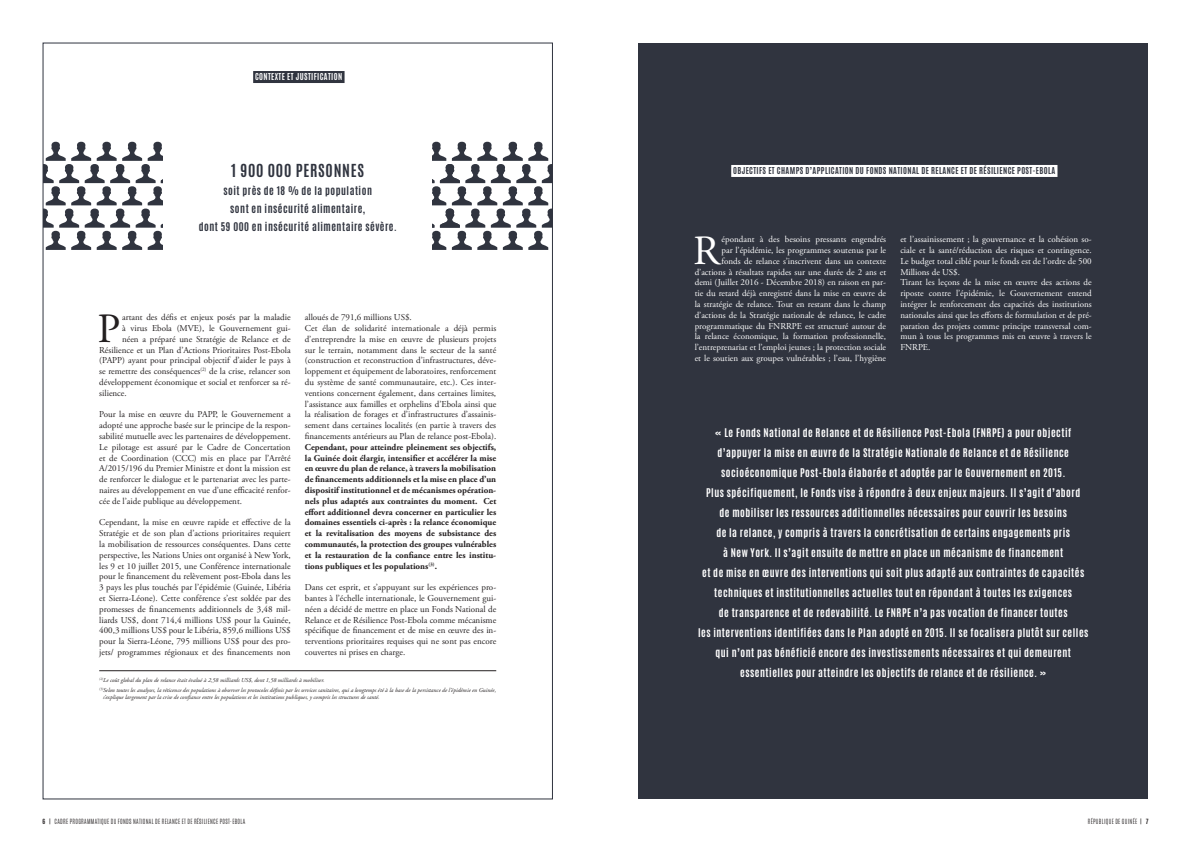
<style>
.page{position:relative;width:1191px;height:842px;background:#fff}
.page>*{position:absolute;margin:0;border:0;box-sizing:border-box;transform-origin:0 0}
.t1{font:41.6px "Adobe Garamond Pro";color:#231f20}
.t2{font:41.6px "Adobe Garamond Pro";color:#fff}
.t3{font:700 15px "Antonio";letter-spacing:.05em;color:#30343f}
.t4{font:700 10px/20px "Antonio";letter-spacing:.05em;color:#fff;text-align:center}
.t5{font:700 10px/18px "Antonio";letter-spacing:.05em;color:#30343f;text-align:center}
.t6{font:9px/10.8px "Adobe Garamond Pro";color:#231f20;text-align:justify}
.t7{font:9px/10.8px "Adobe Garamond Pro";color:#fff;text-align:right}
.t8{font:700 9px/10.8px "Adobe Garamond Pro";color:#231f20;text-align:justify}
.t9{font:700 8px "Antonio";letter-spacing:.05em;color:#30343f}
.t10{font:700 8px "Antonio";letter-spacing:.05em;color:#fff}
.t11{font:italic 6px/10px "Adobe Garamond Pro";color:#231f20}
.t12{font:300 6px "Antonio";letter-spacing:.05em;color:#231f20}
.s1{font-weight:700}
.s2{font-weight:400}
</style>
<div class="page">
<svg style="left:45px;top:142px;width:506px;height:108px"></svg>
<div style="left:253px;top:71px;width:91px;height:12px;background:#30343f"></div>
<div style="left:164px;top:141px;width:268px;height:110px;background:#fff"></div>
<hr style="left:99px;top:670px;width:397px;height:1px;background:#231f20">
<div style="left:638px;top:43px;width:510px;height:756px;background:#30343f"></div>
<div style="left:731px;top:165px;width:326px;height:12px;background:#fff"></div>
<p class="t10" style="left:255px;top:71px;width:89px">CONTEXTE ET JUSTIFICATION</p>
<h2 class="t3" style="left:231px;top:160px;width:134px">1 900 000 PERSONNES</h2>
<p class="t5" style="left:199px;top:182px;width:199px">soit près de 18 % de la population<br>sont en insécurité alimentaire,<br>dont 59 000 en insécurité alimentaire sévère.</p>
<h1 class="t1" style="left:98px;top:304px;width:24px">P</h1>
<p class="t6" style="left:122px;top:312px;width:170px">artant des défis et enjeux posés par la maladie</p>
<p class="t6" style="left:122px;top:323px;width:170px">à virus Ebola (MVE), le Gouvernement gui-</p>
<p class="t6" style="left:122px;top:334px;width:170px">néen a préparé une Stratégie de Relance et de</p>
<p class="t6" style="left:99px;top:345px;width:193px">Résilience et un Plan d’Actions Prioritaires Post-Ebola</p>
<p class="t6" style="left:99px;top:355px;width:193px">(PAPP) ayant pour principal objectif d’aider le pays à</p>
<p class="t6" style="left:99px;top:366px;width:193px">se remettre des conséquences<sup>(2)</sup> de la crise, relancer son</p>
<p class="t6" style="left:99px;top:377px;width:193px">développement économique et social et renforcer sa ré-</p>
<p class="t6" style="left:99px;top:388px;width:29px">silience.</p>
<p class="t6" style="left:99px;top:409px;width:193px">Pour la mise en œuvre du PAPP, le Gouvernement a adopté une approche basée sur le principe de la respon&shy;sabilité mutuelle avec les partenaires de développement.<br>Le pilotage est assuré par le Cadre de Concertation et de Coordination (CCC) mis en place par l’Arrêté A/2015/196 du Premier Ministre et dont la mission est de renforcer le dialogue et le partenariat avec les parte&shy;naires au développement en vue d’une efficacité renfor&shy;cée de l’aide publique au développement.</p>
<p class="t6" style="left:99px;top:517px;width:193px">Cependant, la mise en œuvre rapide et effective de la Stratégie et de son plan d’actions prioritaires requiert la mobilisation de ressources conséquentes. Dans cette perspective, les Nations Unies ont organisé à New York, les 9 et 10 juillet 2015, une Conférence internationale pour le financement du relèvement post-Ebola dans les 3 pays les plus touchés par l’épidémie (Guinée, Libéria et Sierra-Léone). Cette conférence s’est soldée par des promesses de financements additionnels de 3,48 mil&shy;liards US$, dont 714,4 millions US$ pour la Guinée, 400,3 millions US$ pour le Libéria, 859,6 millions US$ pour la Sierra-Léone, 795 millions US$ pour des pro&shy;jets/ programmes régionaux et des financements non</p>
<p class="t6" style="left:305px;top:312px;width:193px;text-align:left">alloués de 791,6 millions US$.<br>Cet élan de solidarité internationale a déjà permis d’entreprendre la mise en œuvre de plusieurs projets sur le terrain, notamment dans le secteur de la santé (construction et reconstruction d’infrastructures, déve&shy;loppement et équipement de laboratoires, renforcement du système de santé communautaire, etc.). Ces inter&shy;ventions concernent également, dans certaines limites, l’assistance aux familles et orphelins d’Ebola ainsi que la réalisation de forages et d’infrastructures d’assainis&shy;sement dans certaines localités (en partie à travers des financements antérieurs au Plan de relance post-Ebola).</p>
<p class="t8" style="left:305px;top:442px;width:193px">Cependant, pour atteindre pleinement ses objectifs, la Guinée doit élargir, intensifier et accélérer la mise en œuvre du plan de relance, à travers la mobilisation de financements additionnels et la mise en place d’un dispositif institutionnel et de mécanismes opération&shy;nels plus adaptés aux contraintes du moment. Cet effort additionnel devra concerner en particulier les domaines essentiels ci-après : la relance économique et la revitalisation des moyens de subsistance des communautés, la protection des groupes vulnérables et la restauration de la confiance entre les institu&shy;tions publiques et les populations<sup>(3)</sup>.</p>
<p class="t6" style="left:305px;top:582px;width:193px">Dans cet esprit, et s’appuyant sur les expériences pro&shy;bantes à l’échelle internationale, le Gouvernement gui&shy;néen a décidé de mettre en place un Fonds National de Relance et de Résilience Post-Ebola comme mécanisme spécifique de financement et de mise en œuvre des in&shy;terventions prioritaires requises qui ne sont pas encore couvertes ni prises en charge.</p>
<p class="t11" style="left:99px;top:676px;width:398px"><sup>(2)</sup>Le coût global du plan de relance était évalué à 2,58 milliards US$, dont 1,58 milliards à mobiliser.<br><sup>(3)</sup>Selon toutes les analyses, la réticence des populations à observer les protocoles définis par les services sanitaires, qui a longtemps été à la base de la persistance de l’épidémie en Guinée,</p>
<p class="t11" style="left:103px;top:693px;width:278px">s’explique largement par la crise de confiance entre les populations et les institutions publiques, y compris les structures de santé.</p>
<p class="t9" style="left:733px;top:164px;width:324px">OBJECTIFS ET CHAMPS D’APPLICATION DU FONDS NATIONAL DE RELANCE ET DE RÉSILIENCE POST-EBOLA</p>
<p class="t7" style="left:694px;top:234px;width:193px">épondant à des besoins pressants engendrés<br>par l’épidémie, les programmes soutenus par le<br>fonds de relance s’inscrivent dans un contexte d’actions à résultats rapides sur une durée de 2 ans et demi (Juillet 2016 - Décembre 2018) en raison en par&shy;tie du retard déjà enregistré dans la mise en œuvre de la stratégie de relance. Tout en restant dans le champ d’actions de la Stratégie nationale de relance, le cadre programmatique du FNRRPE est structuré autour de la relance économique, la formation professionnelle, l’entreprenariat et l’emploi jeunes ; la protection sociale et le soutien aux groupes vulnérables ; l’eau, l’hygiène</p>
<p class="t7" style="left:900px;top:234px;width:193px;text-align:left">et l’assainissement ; la gouvernance et la cohésion so&shy;ciale et la santé/réduction des risques et contingence.<br>Le budget total ciblé pour le fonds est de l’ordre de 500<br>Millions de US$.<br>Tirant les leçons de la mise en œuvre des actions de riposte contre l’épidémie, le Gouvernement entend intégrer le renforcement des capacités des institutions nationales ainsi que les efforts de formulation et de pré&shy;paration des projets comme principe transversal com&shy;mun à tous les programmes mis en œuvre à travers le FNRPE.</p>
<h1 class="t2" style="left:693px;top:226px;width:28px">R</h1>
<p class="t4" style="left:698px;top:423px;width:392px">« Le Fonds National de Relance et de Résilience Post-Ebola (FNRPE) a pour objectif d’appuyer la mise en œuvre de la Stratégie Nationale de Relance et de Résilience socioéconomique Post-Ebola élaborée et adoptée par le Gouvernement en 2015.<br>Plus spécifiquement, le Fonds vise à répondre à deux enjeux majeurs. Il s’agit d’abord<br>de mobiliser les ressources additionnelles nécessaires pour couvrir les besoins<br>de la relance, y compris à travers la concrétisation de certains engagements pris<br>à New York. Il s’agit ensuite de mettre en place un mécanisme de financement<br>et de mise en œuvre des interventions qui soit plus adapté aux contraintes de capacités techniques et institutionnelles actuelles tout en répondant à toutes les exigences<br>de transparence et de redevabilité. Le FNRPE n’a pas vocation de financer toutes<br>les interventions identifiées dans le Plan adopté en 2015. Il se focalisera plutôt sur celles qui n’ont pas bénéficié encore des investissements nécessaires et qui demeurent essentielles pour atteindre les objectifs de relance et de résilience. »</p>
<p class="t12" style="left:43px;top:817px;width:204px"><span class="s1">6</span> <span class="s2">|</span> CADRE PROGRAMMATIQUE DU FONDS NATIONAL DE RELANCE ET DE RÉSILIENCE POST-EBOLA</p>
<p class="t12" style="left:1087px;top:817px;width:62px">RÉPUBLIQUE DE GUINÉE <span class="s2">|</span> <span class="s1">7</span></p>
</div>
